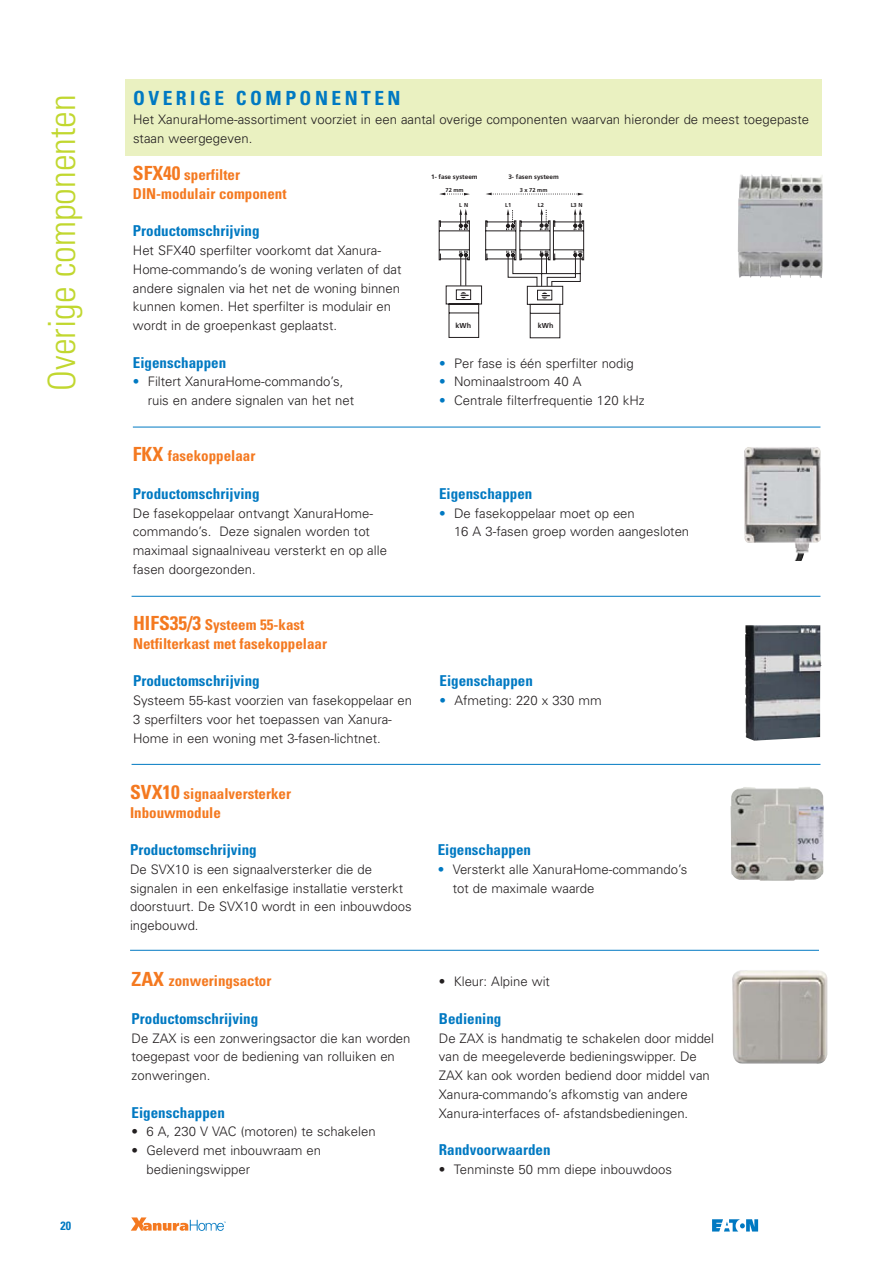
<style>
.page{position:relative;width:893px;height:1263px;background:#fff}
.page>*{position:absolute;margin:0;border:0;box-sizing:border-box;transform-origin:0 0}
.t1{font:300 condensed 37.5px "Univers";color:#c1d72f}
.t2{font:700 condensed 19.5px "Univers";letter-spacing:.175em;color:#0079c2}
.t3{font:700 condensed 15px "Univers";color:#0079c2}
.t4{font:700 condensed 15px/18.8px "Univers";color:#f47920}
.t5{font:300 13.2px/18.8px "Univers";color:#231f20}
.t6{font:700 condensed 12px "Univers";color:#0079c2}
.t7{font:700 7.2px "Frutiger";color:#231f20}
.t8{font:700 6.45px "Frutiger";color:#231f20}
.t9{font:700 5.7px "Frutiger";color:#231f20}
.t10{font:700 3.6px "Frutiger";color:#231f20}
.s1{font-size:19.5px}
.s2{color:#0079c2}
</style>
<div class="page">
<div style="left:125px;top:80px;width:697px;height:76px;background:#eaf1c1"></div>
<svg style="left:131px;top:1217px;width:95px;height:14px"></svg>
<svg style="left:712px;top:1219px;width:46px;height:12px"></svg>
<img style="left:730px;top:787px;width:94px;height:94px">
<hr style="left:132px;top:596px;width:688px;height:1px;background:#0079c2">
<hr style="left:132px;top:764px;width:688px;height:1px;background:#0079c2">
<img style="left:745px;top:625px;width:76px;height:116px">
<img style="left:744px;top:447px;width:77px;height:114px">
<hr style="left:133px;top:427px;width:687px;height:1px;background:#0079c2">
<img style="left:737px;top:174px;width:85px;height:104px">
<svg style="left:439px;top:209px;width:145px;height:129px"></svg>
<svg style="left:439px;top:193px;width:31px;height:2px"></svg>
<svg style="left:486px;top:193px;width:98px;height:2px"></svg>
<hr style="left:130px;top:950px;width:689px;height:1px;background:#0079c2">
<img style="left:732px;top:970px;width:95px;height:94px">
<h1 class="t1" style="left:48px;top:391px;width:298px;rotate:-90deg">Overige componenten</h1>
<p class="t6" style="left:60px;top:1221px;width:12px">20</p>
<h2 class="t2" style="left:133px;top:91px;width:269px">OVERIGE COMPONENTEN</h2>
<p class="t5" style="left:133px;top:111px;width:678px">Het XanuraHome-assortiment voorziet in een aantal overige componenten waarvan hieronder de meest toegepaste staan weergegeven.</p>
<p class="t4" style="left:133px;top:167px;width:155px"><span class="s1">SFX40</span> sperfilter<br>DIN-modulair component</p>
<p class="t3" style="left:133px;top:225px;width:128px">Productomschrijving</p>
<p class="t5" style="left:133px;top:242px;width:270px">Het SFX40 sperfilter voorkomt dat Xanura-Home-commando’s de woning verlaten of dat andere signalen via het net de woning binnen kunnen komen. Het sperfilter is modulair en wordt in de groepenkast geplaatst.</p>
<p class="t3" style="left:133px;top:357px;width:95px">Eigenschappen</p>
<p class="t5" style="left:148px;top:373px;width:208px;text-indent:-15px"><span class="s2">•</span> Filtert XanuraHome-commando’s, ruis en andere signalen van het net</p>
<p class="t4" style="left:133px;top:448px;width:124px"><span class="s1">FKX</span> fasekoppelaar</p>
<p class="t3" style="left:133px;top:488px;width:128px">Productomschrijving</p>
<p class="t5" style="left:133px;top:505px;width:256px">De fasekoppelaar ontvangt XanuraHome&shy;commando’s. Deze signalen worden tot maximaal signaalniveau versterkt en op alle fasen doorgezonden.</p>
<p class="t4" style="left:133px;top:617px;width:195px"><span class="s1">HIFS35/3</span> Systeem 55-kast<br>Netfilterkast met fasekoppelaar</p>
<p class="t3" style="left:133px;top:675px;width:128px">Productomschrijving</p>
<p class="t5" style="left:133px;top:692px;width:280px">Systeem 55-kast voorzien van fasekoppelaar en<br>3 sperfilters voor het toepassen van Xanura-<br>Home in een woning met 3-fasen-lichtnet.</p>
<p class="t4" style="left:130px;top:786px;width:162px"><span class="s1">SVX10</span> signaalversterker<br>Inbouwmodule</p>
<p class="t3" style="left:130px;top:844px;width:128px">Productomschrijving</p>
<p class="t5" style="left:130px;top:861px;width:283px">De SVX10 is een signaalversterker die de signalen in een enkelfasige installatie versterkt doorstuurt. De SVX10 wordt in een inbouwdoos ingebouwd.</p>
<p class="t4" style="left:132px;top:973px;width:141px"><span class="s1">ZAX</span> zonweringsactor</p>
<p class="t3" style="left:132px;top:1013px;width:128px">Productomschrijving</p>
<p class="t5" style="left:132px;top:1030px;width:280px">De ZAX is een zonweringsactor die kan worden toegepast voor de bediening van rolluiken en zonweringen.</p>
<p class="t3" style="left:132px;top:1107px;width:95px">Eigenschappen</p>
<p class="t5" style="left:132px;top:1123px;width:246px">• 6 A, 230 V VAC (motoren) te schakelen</p>
<p class="t5" style="left:146px;top:1142px;width:176px;text-indent:-15px">• Geleverd met inbouwraam en bedieningswipper</p>
<p class="t8" style="left:431px;top:174px;width:48px">1- fase systeem</p>
<p class="t8" style="left:508px;top:174px;width:52px">3- fasen systeem</p>
<p class="t9" style="left:445px;top:188px;width:20px">72 mm</p>
<p class="t9" style="left:520px;top:188px;width:29px">3 x 72 mm</p>
<p class="t9" style="left:459px;top:203px;width:11px">L N</p>
<p class="t9" style="left:505px;top:203px;width:8px">L1</p>
<p class="t9" style="left:538px;top:203px;width:8px">L2</p>
<p class="t9" style="left:571px;top:203px;width:13px">L3 N</p>
<p class="t10" style="left:461px;top:228px;width:9px">L N</p>
<p class="t10" style="left:461px;top:250px;width:9px">L N</p>
<p class="t10" style="left:508px;top:228px;width:9px">L N</p>
<p class="t10" style="left:541px;top:228px;width:9px">L N</p>
<p class="t10" style="left:575px;top:228px;width:9px">L N</p>
<p class="t10" style="left:508px;top:250px;width:9px">L N</p>
<p class="t10" style="left:541px;top:250px;width:9px">L N</p>
<p class="t10" style="left:575px;top:250px;width:9px">L N</p>
<p class="t7" style="left:456px;top:322px;width:17px">kWh</p>
<p class="t7" style="left:538px;top:322px;width:17px">kWh</p>
<p class="t5" style="left:439px;top:355px;width:196px"><span class="s2">•</span> Per fase is één sperfilter nodig</p>
<p class="t5" style="left:439px;top:373px;width:144px"><span class="s2">•</span> Nominaalstroom 40 A</p>
<p class="t5" style="left:439px;top:392px;width:207px"><span class="s2">•</span> Centrale filterfrequentie 120 kHz</p>
<p class="t3" style="left:439px;top:488px;width:95px">Eigenschappen</p>
<p class="t5" style="left:454px;top:505px;width:237px;text-indent:-15px"><span class="s2">•</span> De fasekoppelaar moet op een<br>16 A 3-fasen groep worden aangesloten</p>
<p class="t3" style="left:439px;top:675px;width:95px">Eigenschappen</p>
<p class="t5" style="left:439px;top:692px;width:164px"><span class="s2">•</span> Afmeting: 220 x 330 mm</p>
<p class="t3" style="left:438px;top:844px;width:95px">Eigenschappen</p>
<p class="t5" style="left:453px;top:861px;width:236px;text-indent:-15px"><span class="s2">•</span> Versterkt alle XanuraHome-commando’s tot de maximale waarde</p>
<p class="t5" style="left:439px;top:973px;width:113px">• Kleur: Alpine wit</p>
<p class="t3" style="left:439px;top:1013px;width:64px">Bediening</p>
<p class="t5" style="left:439px;top:1030px;width:277px">De ZAX is handmatig te schakelen door middel van de meegeleverde bedieningswipper. De ZAX kan ook worden bediend door middel van Xanura-commando’s afkomstig van andere Xanura-interfaces of- afstandsbedieningen.</p>
<p class="t3" style="left:439px;top:1144px;width:113px">Randvoorwaarden</p>
<p class="t5" style="left:439px;top:1161px;width:235px">• Tenminste 50 mm diepe inbouwdoos</p>
</div>
